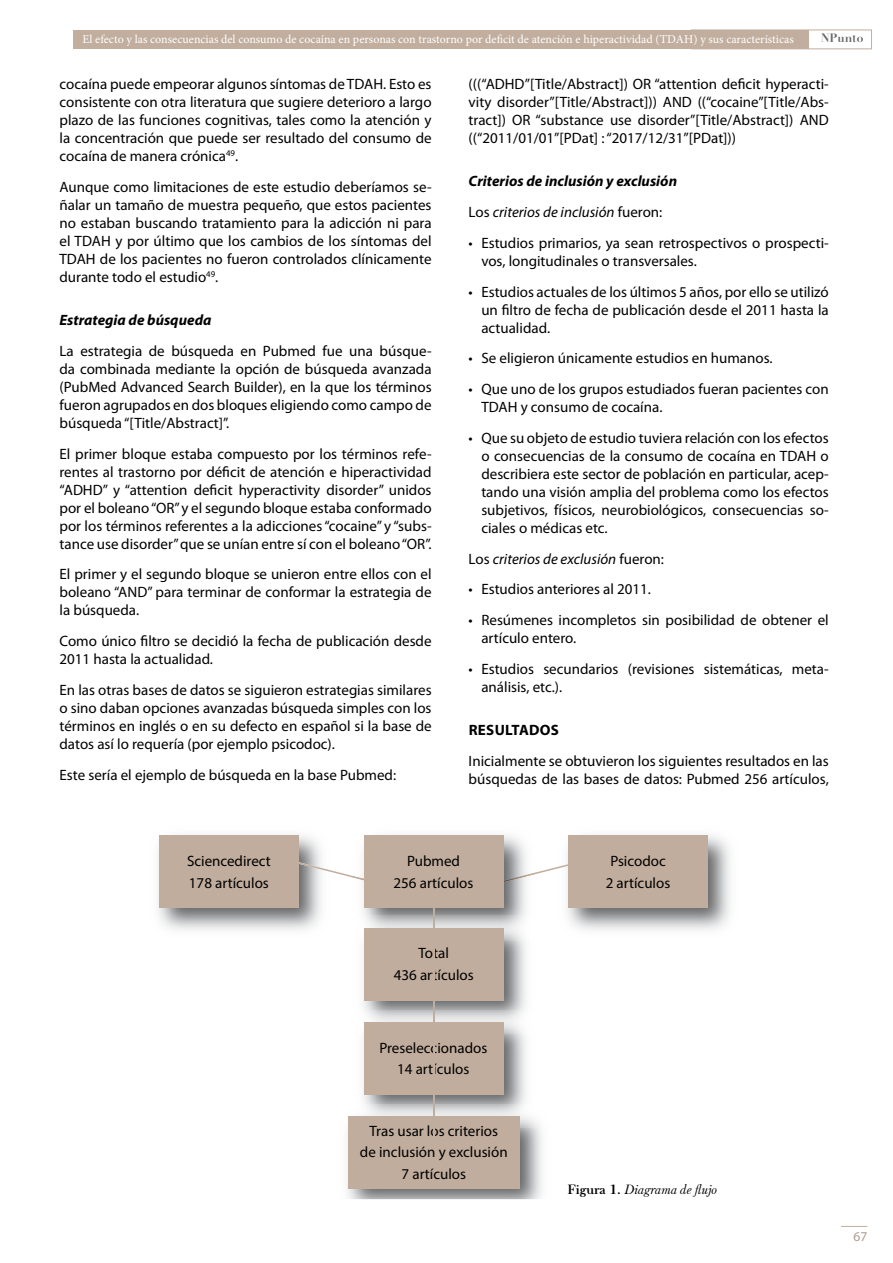
<style>
.page{position:relative;width:893px;height:1263px;background:#fff}
.page>*{position:absolute;margin:0;border:0;box-sizing:border-box;transform-origin:0 0}
.t1{font:15px/18px "Myriad Pro";color:#000;text-align:justify}
.t2{font:italic 700 15px/30.8px "Myriad Pro";color:#000}
.t3{font:italic 15px "Myriad Pro";color:#000}
.t4{font:700 15px "Myriad Pro";letter-spacing:.02em;color:#000}
.t5{font:italic 13.5px "Baskerville F";color:#000}
.t6{font:13.5px "Myriad Pro";color:#ae9c91}
.t7{font:12px "Minion Pro";color:#fff}
.t8{font:700 12px "Didot LH";color:#646567}
.s1{font-weight:400;font-style:normal}
.s2{font-weight:400}
.s3{font-style:normal}
.s4{font-weight:700;font-style:normal}
</style>
<div class="page">
<svg style="left:841px;top:1226px;width:26px;height:1px"></svg>
<div style="left:691px;top:30px;width:181px;height:19px;border:1px solid #c1ae9e"></div>
<div style="left:73px;top:30px;width:735px;height:19px;background:#c1ae9e"></div>
<div style="left:159px;top:836px;width:140px;height:72px;background:#c1ad9d"></div>
<div style="left:568px;top:836px;width:140px;height:72px;background:#c1ad9d"></div>
<svg style="left:299px;top:860px;width:269px;height:23px"></svg>
<img style="left:352px;top:835px;width:185px;height:81px">
<img style="left:352px;top:872px;width:185px;height:11px">
<div style="left:364px;top:836px;width:139px;height:72px;background:#c1ad9d"></div>
<img style="left:363px;top:941px;width:163px;height:69px">
<img style="left:365px;top:916px;width:159px;height:25px">
<div style="left:364px;top:928px;width:139px;height:72px;background:#c1ad9d"></div>
<img style="left:363px;top:1033px;width:163px;height:71px">
<img style="left:366px;top:1010px;width:157px;height:23px">
<div style="left:364px;top:1022px;width:139px;height:72px;background:#c1ad9d"></div>
<img style="left:347px;top:1104px;width:195px;height:95px">
<div style="left:348px;top:1116px;width:172px;height:72px;background:#c1ad9d"></div>
<hr style="left:433px;top:900px;width:1px;height:250px;background:#c1ad9d">
<p class="t7" style="left:83px;top:32px;width:713px">El efecto y las consecuencias del consumo de cocaína en personas con trastorno por deficit de atención e hiperactividad (TDAH) y sus características</p>
<p class="t8" style="left:821px;top:30px;width:44px">NPunto</p>
<p class="t1" style="left:60px;top:75px;width:374px">cocaína puede empeorar algunos síntomas de TDAH. Esto es consistente con otra literatura que sugiere deterioro a largo plazo de las funciones cognitivas, tales como la atención y la concentración que puede ser resultado del consumo de cocaína de manera crónica<sup>49</sup>.</p>
<p class="t1" style="left:60px;top:177px;width:374px">Aunque como limitaciones de este estudio deberíamos se&shy;ñalar un tamaño de muestra pequeño, que estos pacientes no estaban buscando tratamiento para la adicción ni para el TDAH y por último que los cambios de los síntomas del TDAH de los pacientes no fueron controlados clínicamente durante todo el estudio<sup>49</sup>.</p>
<p class="t2" style="left:60px;top:304px;width:153px">Estrategia de búsqueda</p>
<p class="t1" style="left:60px;top:342px;width:374px">La estrategia de búsqueda en Pubmed fue una búsque&shy;da combinada mediante la opción de búsqueda avanzada (PubMed Advanced Search Builder), en la que los términos fueron agrupados en dos bloques eligiendo como campo de búsqueda “[Title/Abstract]”.</p>
<p class="t1" style="left:60px;top:444px;width:374px">El primer bloque estaba compuesto por los términos refe&shy;rentes al trastorno por déficit de atención e hiperactividad “ADHD” y “attention deficit hyperactivity disorder” unidos por el boleano “OR” y el segundo bloque estaba conformado por los términos referentes a la adicciones “cocaine” y “subs&shy;tance use disorder” que se unían entre sí con el boleano “OR”.</p>
<p class="t1" style="left:60px;top:565px;width:374px">El primer y el segundo bloque se unieron entre ellos con el boleano “AND” para terminar de conformar la estrategia de la búsqueda.</p>
<p class="t1" style="left:60px;top:632px;width:374px">Como único filtro se decidió la fecha de publicación desde<br>2011 hasta la actualidad.</p>
<p class="t1" style="left:60px;top:681px;width:374px">En las otras bases de datos se siguieron estrategias similares o sino daban opciones avanzadas búsqueda simples con los términos en inglés o en su defecto en español si la base de datos así lo requería (por ejemplo psicodoc).</p>
<p class="t1" style="left:60px;top:765px;width:338px">Este sería el ejemplo de búsqueda en la base Pubmed:</p>
<p class="t1" style="left:469px;top:75px;width:362px">(((“ADHD”[Title/Abstract]) OR “attention deficit hyperacti&shy;vity disorder”[Title/Abstract])) AND ((“cocaine”[Title/Abs&shy;tract]) OR “substance use disorder”[Title/Abstract]) AND ((“2011/01/01”[PDat] : “2017/12/31”[PDat]))</p>
<p class="t2" style="left:469px;top:165px;width:210px">Criterios de inclusión y exclusión<br><span class="s1">Los</span> <span class="s2">criterios de inclusión</span> <span class="s1">fueron:</span></p>
<p class="t1" style="left:481px;top:234px;width:349px;text-indent:-13px">• Estudios primarios, ya sean retrospectivos o prospecti&shy;vos, longitudinales o transversales.</p>
<p class="t1" style="left:481px;top:282px;width:349px;text-indent:-13px">• Estudios actuales de los últimos 5 años, por ello se utilizó un filtro de fecha de publicación desde el 2011 hasta la actualidad.</p>
<p class="t1" style="left:469px;top:349px;width:306px">• Se eligieron únicamente estudios en humanos.</p>
<p class="t1" style="left:481px;top:380px;width:349px;text-indent:-13px">• Que uno de los grupos estudiados fueran pacientes con<br>TDAH y consumo de cocaína.</p>
<p class="t1" style="left:481px;top:429px;width:349px;text-indent:-13px">• Que su objeto de estudio tuviera relación con los efectos o consecuencias de la consumo de cocaína en TDAH o describiera este sector de población en particular, acep&shy;tando una visión amplia del problema como los efectos subjetivos, físicos, neurobiológicos, consecuencias so&shy;ciales o médicas etc.</p>
<p class="t3" style="left:469px;top:549px;width:197px"><span class="s3">Los</span> criterios de exclusión <span class="s3">fueron:</span></p>
<p class="t1" style="left:469px;top:580px;width:184px">• Estudios anteriores al 2011.</p>
<p class="t1" style="left:481px;top:611px;width:349px;text-indent:-13px">• Resúmenes incompletos sin posibilidad de obtener el artículo entero.</p>
<p class="t1" style="left:481px;top:660px;width:349px;text-indent:-13px">• Estudios secundarios (revisiones sistemáticas, meta&shy;análisis, etc.).</p>
<p class="t4" style="left:469px;top:721px;width:92px">RESULTADOS</p>
<p class="t1" style="left:469px;top:752px;width:362px">Inicialmente se obtuvieron los siguientes resultados en las búsquedas de las bases de datos: Pubmed 256 artículos,</p>
<p class="t1" style="left:187px;top:850px;width:85px;line-height:21.6px">Sciencedirect<br>178 artículos</p>
<p class="t1" style="left:606px;top:850px;width:66px;line-height:21.6px;text-align:center">Psicodoc<br>2 artículos</p>
<p class="t1" style="left:394px;top:850px;width:81px;line-height:21.6px;text-align:center">Pubmed<br>256 artículos</p>
<p class="t1" style="left:394px;top:942px;width:81px;line-height:21.6px;text-align:center">Total<br>436 artículos</p>
<p class="t1" style="left:379px;top:1036px;width:109px;line-height:21.6px;text-align:center">Preseleccionados<br>14 artículos</p>
<p class="t1" style="left:360px;top:1120px;width:149px;line-height:21.6px;text-align:center">Tras usar los criterios de inclusión y exclusión<br>7 artículos</p>
<p class="t5" style="left:568px;top:1182px;width:151px"><span class="s4">Figura 1.</span> Diagrama de flujo</p>
<p class="t6" style="left:854px;top:1228px;width:15px">67</p>
</div>
